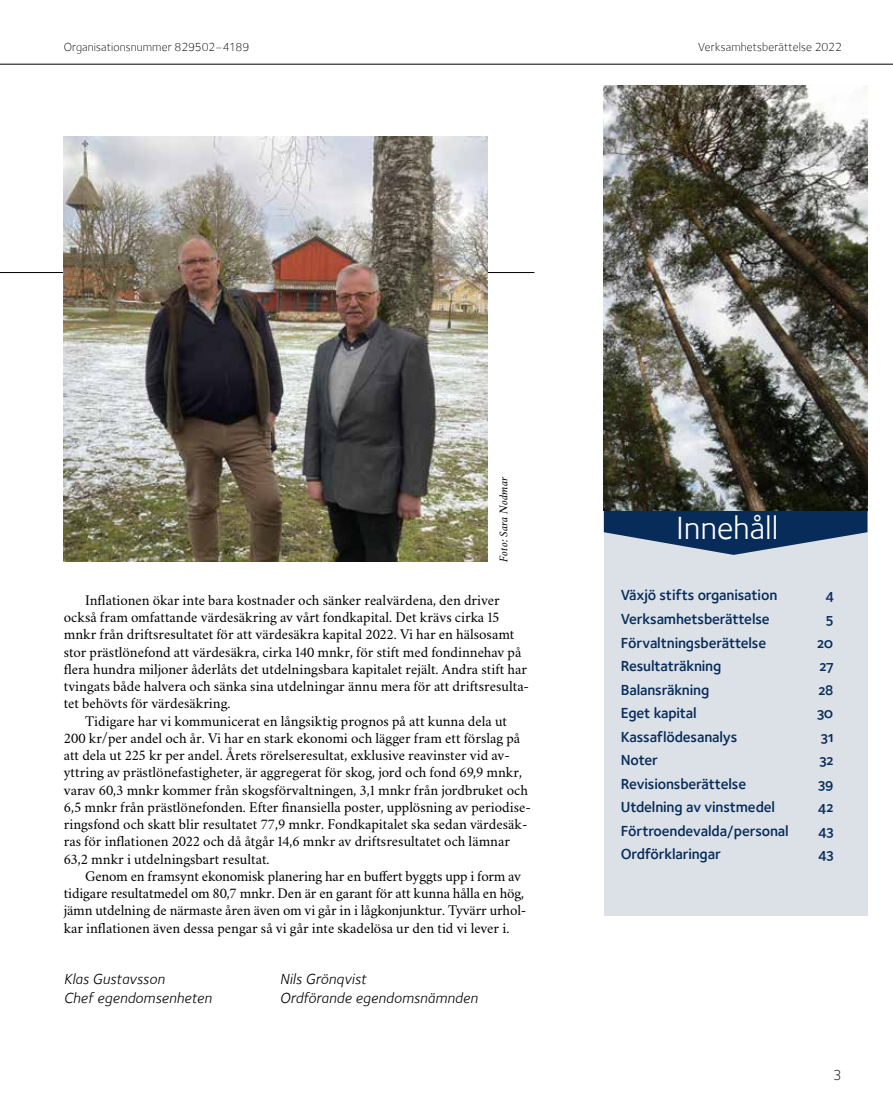
<style>
.page{position:relative;width:893px;height:1106px;background:#fff}
.page>*{position:absolute;margin:0;border:0;box-sizing:border-box;transform-origin:0 0}
.t1{font:33px "Foundry Sterling Book OSF";color:#fff}
.t2{font:15px/17.2px "Crimson Svk 2.0";color:#000}
.t3{font:15px "Foundry Sterling Demi OSF";letter-spacing:-.01em;color:#082c5a}
.t4{font:italic 15px "Foundry Sterling";letter-spacing:.01em;color:#000}
.t5{font:300 15px "Foundry Sterling OT3";color:#000}
.t6{font:300 12px "Foundry Sterling";letter-spacing:.01em;color:#000}
.t7{font:italic 12px "Crimson Svk 2.0";letter-spacing:.01em;color:#000}
</style>
<div class="page">
<hr style="left:0;top:64px;width:893px;height:1px;background:#000">
<div style="left:604px;top:85px;width:263px;height:830px;background:#dbe1e7"></div>
<svg style="left:604px;top:510px;width:263px;height:45px"></svg>
<img style="left:604px;top:85px;width:263px;height:425px">
<hr style="left:0;top:272px;width:534px;height:1px;background:#000">
<img style="left:63px;top:136px;width:425px;height:425px">
<p class="t6" style="left:64px;top:40px;width:187px">Organisationsnummer 829502–4189</p>
<p class="t6" style="left:698px;top:40px;width:145px">Verksamhetsberättelse 2022</p>
<p class="t7" style="left:496px;top:561px;width:87px;rotate:-90deg">Foto: Sara Nodmar</p>
<p class="t2" style="left:64px;top:590px;width:467px;text-indent:21px">Inflationen ökar inte bara kostnader och sänker realvärdena, den driver också fram omfattande värdesäkring av vårt fondkapital. Det krävs cirka 15 mnkr från driftsresultatet för att värdesäkra kapital 2022. Vi har en hälsosamt stor prästlönefond att värdesäkra, cirka 140 mnkr, för stift med fondinnehav på flera hundra miljoner åderlåts det utdelningsbara kapitalet rejält. Andra stift har tvingats både halvera och sänka sina utdelningar ännu mera för att driftsresulta&shy;tet behövts för värdesäkring.</p>
<p class="t2" style="left:64px;top:711px;width:469px;text-indent:21px">Tidigare har vi kommunicerat en långsiktig prognos på att kunna dela ut 200 kr/per andel och år. Vi har en stark ekonomi och lägger fram ett förslag på att dela ut 225 kr per andel. Årets rörelseresultat, exklusive reavinster vid av&shy;yttring av prästlönefastigheter, är aggregerat för skog, jord och fond 69,9 mnkr, varav 60,3 mnkr kommer från skogsförvaltningen, 3,1 mnkr från jordbruket och 6,5 mnkr från prästlönefonden. Efter finansiella poster, upplösning av periodise&shy;ringsfond och skatt blir resultatet 77,9 mnkr. Fondkapitalet ska sedan värdesäk&shy;ras för inflationen 2022 och då åtgår 14,6 mnkr av driftsresultatet och lämnar 63,2 mnkr i utdelningsbart resultat.</p>
<p class="t2" style="left:64px;top:866px;width:464px;text-indent:21px">Genom en framsynt ekonomisk planering har en buffert byggts upp i form av tidigare resultatmedel om 80,7 mnkr. Den är en garant för att kunna hålla en hög, jämn utdelning de närmaste åren även om vi går in i lågkonjunktur. Tyvärr urhol&shy;kar inflationen även dessa pengar så vi går inte skadelösa ur den tid vi lever i.</p>
<p class="t4" style="left:64px;top:970px;width:102px">Klas Gustavsson</p>
<p class="t4" style="left:280px;top:970px;width:88px">Nils Grönqvist</p>
<p class="t4" style="left:64px;top:989px;width:149px">Chef egendomsenheten</p>
<p class="t4" style="left:280px;top:989px;width:199px">Ordförande egendomsnämnden</p>
<h1 class="t1" style="left:676px;top:509px;width:104px">Innehåll</h1>
<p class="t3" style="left:621px;top:586px;width:158px">Växjö stifts organisation</p>
<p class="t3" style="left:826px;top:586px;width:9px">4</p>
<p class="t3" style="left:621px;top:610px;width:150px">Verksamhetsberättelse</p>
<p class="t3" style="left:826px;top:610px;width:9px">5</p>
<p class="t3" style="left:621px;top:633px;width:147px">Förvaltningsberättelse</p>
<p class="t3" style="left:817px;top:633px;width:17px">20</p>
<p class="t3" style="left:621px;top:657px;width:102px">Resultaträkning</p>
<p class="t3" style="left:820px;top:657px;width:15px">27</p>
<p class="t3" style="left:621px;top:680px;width:90px">Balansräkning</p>
<p class="t3" style="left:819px;top:680px;width:16px">28</p>
<p class="t3" style="left:621px;top:704px;width:77px">Eget kapital</p>
<p class="t3" style="left:817px;top:704px;width:18px">30</p>
<p class="t3" style="left:621px;top:727px;width:118px">Kassaflödesanalys</p>
<p class="t3" style="left:821px;top:727px;width:14px">31</p>
<p class="t3" style="left:621px;top:751px;width:39px">Noter</p>
<p class="t3" style="left:820px;top:751px;width:15px">32</p>
<p class="t3" style="left:621px;top:774px;width:127px">Revisionsberättelse</p>
<p class="t3" style="left:818px;top:774px;width:16px">39</p>
<p class="t3" style="left:621px;top:798px;width:156px">Utdelning av vinstmedel</p>
<p class="t3" style="left:818px;top:798px;width:17px">42</p>
<p class="t3" style="left:621px;top:821px;width:169px">Förtroendevalda/personal</p>
<p class="t3" style="left:818px;top:821px;width:16px">43</p>
<p class="t3" style="left:621px;top:845px;width:102px">Ordförklaringar</p>
<p class="t3" style="left:818px;top:845px;width:16px">43</p>
<p class="t5" style="left:833px;top:1064px;width:10px">3</p>
</div>
